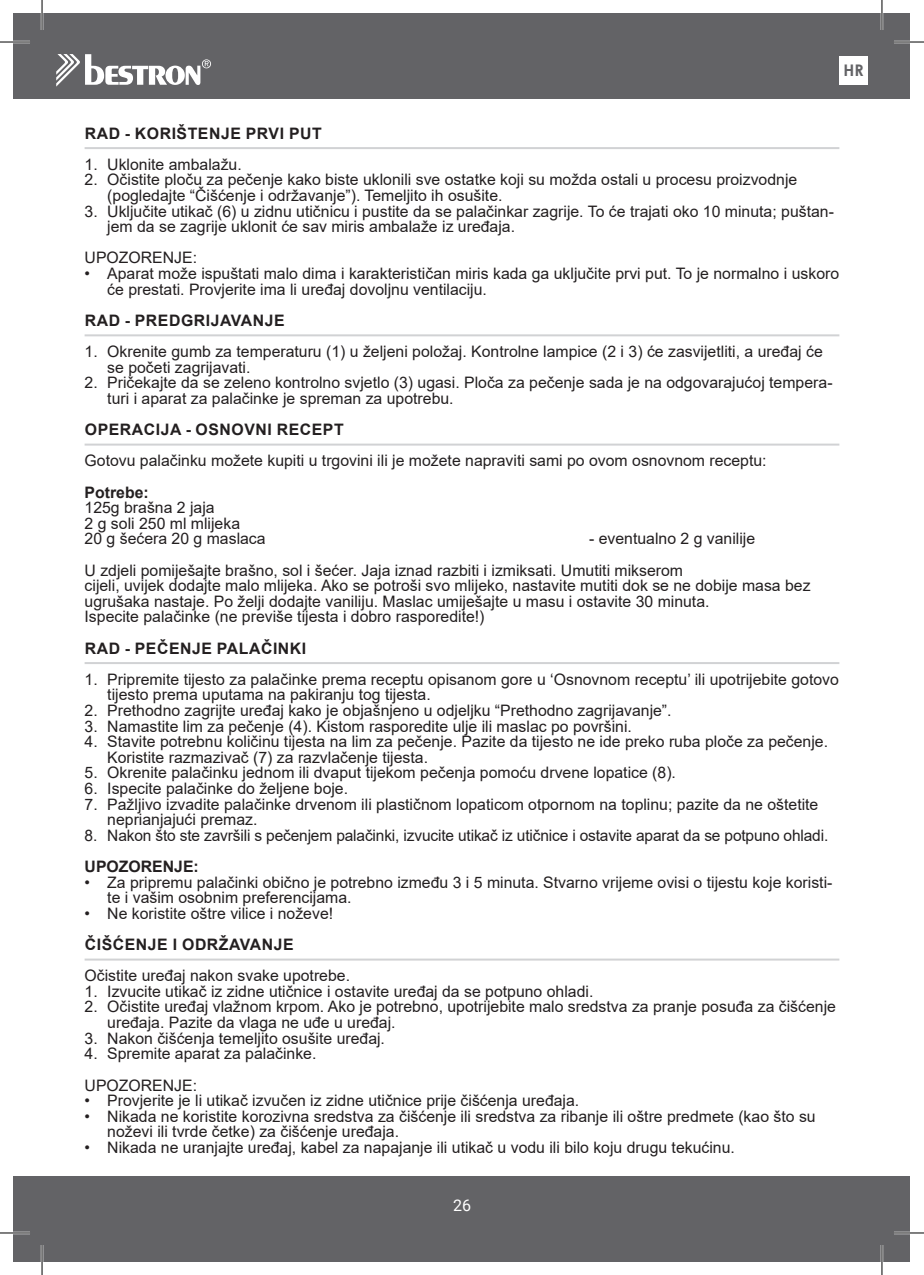
<style>
.page{position:relative;width:924px;height:1275px;background:#fff}
.page>*{position:absolute;margin:0;border:0;box-sizing:border-box;transform-origin:0 0}
.t1{font:700 16px "Century Gothic";color:#636366}
.t2{font:16px "Roboto";color:#fff}
.t3{font:15.8px/15.6px "Arial";color:#231f20}
.t4{font:700 15.8px "Arial";letter-spacing:.035em;color:#231f20}
.t5{font:700 15.8px "Arial";color:#231f20}
</style>
<div class="page">
<div style="left:14px;top:14px;width:895px;height:85px;background:#636366"></div>
<div style="left:14px;top:1176px;width:895px;height:85px;background:#636366"></div>
<svg style="left:56px;top:54px;width:155px;height:33px"></svg>
<div style="left:839px;top:56px;width:28px;height:29px;background:#fff"></div>
<hr style="left:85px;top:147px;width:754px;height:2px;background:#d1d2d4">
<hr style="left:85px;top:334px;width:754px;height:2px;background:#d1d2d4">
<hr style="left:85px;top:443px;width:754px;height:2px;background:#d1d2d4">
<hr style="left:85px;top:662px;width:754px;height:2px;background:#d1d2d4">
<hr style="left:85px;top:958px;width:754px;height:2px;background:#d1d2d4">
<hr style="left:0;top:41px;width:30px;height:2px;background:#fff">
<hr style="left:893px;top:41px;width:30px;height:2px;background:#fff">
<hr style="left:0;top:1231px;width:30px;height:3px;background:#fff">
<hr style="left:893px;top:1231px;width:30px;height:3px;background:#fff">
<hr style="left:41px;top:0;width:2px;height:30px;background:#fff">
<hr style="left:41px;top:1245px;width:2px;height:30px;background:#fff">
<hr style="left:880px;top:0;width:2px;height:30px;background:#fff">
<hr style="left:880px;top:1245px;width:2px;height:30px;background:#fff">
<hr style="left:0;top:42px;width:30px;height:1px;background:#000">
<hr style="left:893px;top:42px;width:30px;height:1px;background:#000">
<hr style="left:0;top:1232px;width:30px;height:1px;background:#000">
<hr style="left:893px;top:1232px;width:30px;height:1px;background:#000">
<hr style="left:42px;top:0;width:1px;height:30px;background:#000">
<hr style="left:42px;top:1245px;width:1px;height:30px;background:#000">
<hr style="left:881px;top:0;width:1px;height:30px;background:#000">
<hr style="left:881px;top:1245px;width:1px;height:30px;background:#000">
<p class="t1" style="left:843px;top:58px;width:22px">HR</p>
<p class="t4" style="left:85px;top:122px;width:238px">RAD - KORIŠTENJE PRVI PUT</p>
<p class="t3" style="left:85px;top:156px;width:159px">1. Uklonite ambalažu.</p>
<p class="t3" style="left:107px;top:172px;width:691px;text-indent:-23px">2. Očistite ploču za pečenje kako biste uklonili sve ostatke koji su možda ostali u procesu proizvodnje (pogledajte “Čišćenje i održavanje”). Temeljito ih osušite.</p>
<p class="t3" style="left:107px;top:203px;width:727px;text-indent:-23px">3. Uključite utikač (6) u zidnu utičnicu i pustite da se palačinkar zagrije. To će trajati oko 10 minuta; puštan&shy;jem da se zagrije uklonit će sav miris ambalaže iz uređaja.</p>
<p class="t3" style="left:85px;top:250px;width:114px">UPOZORENJE:</p>
<p class="t3" style="left:107px;top:265px;width:733px;text-indent:-23px">• Aparat može ispuštati malo dima i karakterističan miris kada ga uključite prvi put. To je normalno i uskoro će prestati. Provjerite ima li uređaj dovoljnu ventilaciju.</p>
<p class="t4" style="left:85px;top:309px;width:201px">RAD - PREDGRIJAVANJE</p>
<p class="t3" style="left:107px;top:343px;width:716px;text-indent:-23px">1. Okrenite gumb za temperaturu (1) u željeni položaj. Kontrolne lampice (2 i 3) će zasvijetliti, a uređaj će se početi zagrijavati.</p>
<p class="t3" style="left:107px;top:375px;width:726px;text-indent:-23px">2. Pričekajte da se zeleno kontrolno svjetlo (3) ugasi. Ploča za pečenje sada je na odgovarajućoj tempera&shy;turi i aparat za palačinke je spreman za upotrebu.</p>
<p class="t4" style="left:85px;top:418px;width:260px">OPERACIJA - OSNOVNI RECEPT</p>
<p class="t3" style="left:85px;top:453px;width:683px">Gotovu palačinku možete kupiti u trgovini ili je možete napraviti sami po ovom osnovnom receptu:</p>
<p class="t5" style="left:85px;top:481px;width:66px">Potrebe:</p>
<p class="t3" style="left:85px;top:500px;width:182px">125g brašna 2 jaja<br>2 g soli 250 ml mlijeka<br>20 g šećera 20 g maslaca</p>
<p class="t3" style="left:85px;top:523px;width:671px;line-height:31.2px;text-indent:504px">- eventualno 2 g vanilije<br>U zdjeli pomiješajte brašno, sol i šećer. Jaja iznad razbiti i izmiksati. Umutiti mikserom</p>
<p class="t3" style="left:85px;top:577px;width:727px">cijeli, uvijek dodajte malo mlijeka. Ako se potroši svo mlijeko, nastavite mutiti dok se ne dobije masa bez ugrušaka nastaje. Po želji dodajte vaniliju. Maslac umiješajte u masu i ostavite 30 minuta.<br>Ispecite palačinke (ne previše tijesta i dobro rasporedite!)</p>
<p class="t4" style="left:85px;top:637px;width:223px">RAD - PEČENJE PALAČINKI</p>
<p class="t3" style="left:107px;top:671px;width:732px;text-indent:-23px">1. Pripremite tijesto za palačinke prema receptu opisanom gore u ‘Osnovnom receptu’ ili upotrijebite gotovo tijesto prema uputama na pakiranju tog tijesta.</p>
<p class="t3" style="left:85px;top:702px;width:588px">2. Prethodno zagrijte uređaj kako je objašnjeno u odjeljku “Prethodno zagrijavanje”.</p>
<p class="t3" style="left:85px;top:718px;width:548px">3. Namastite lim za pečenje (4). Kistom rasporedite ulje ili maslac po površini.</p>
<p class="t3" style="left:107px;top:733px;width:722px;text-indent:-23px">4. Stavite potrebnu količinu tijesta na lim za pečenje. Pazite da tijesto ne ide preko ruba ploče za pečenje.<br>Koristite razmazivač (7) za razvlačenje tijesta.</p>
<p class="t3" style="left:85px;top:765px;width:592px">5. Okrenite palačinku jednom ili dvaput tijekom pečenja pomoću drvene lopatice (8).</p>
<p class="t3" style="left:85px;top:780px;width:265px">6. Ispecite palačinke do željene boje.</p>
<p class="t3" style="left:107px;top:796px;width:712px;text-indent:-23px">7. Pažljivo izvadite palačinke drvenom ili plastičnom lopaticom otpornom na toplinu; pazite da ne oštetite neprianjajući premaz.</p>
<p class="t3" style="left:85px;top:827px;width:745px">8. Nakon što ste završili s pečenjem palačinki, izvucite utikač iz utičnice i ostavite aparat da se potpuno ohladi.</p>
<p class="t5" style="left:85px;top:855px;width:116px">UPOZORENJE:</p>
<p class="t3" style="left:107px;top:874px;width:726px;text-indent:-23px">• Za pripremu palačinki obično je potrebno između 3 i 5 minuta. Stvarno vrijeme ovisi o tijestu koje koristi&shy;te i vašim osobnim preferencijama.</p>
<p class="t3" style="left:85px;top:905px;width:250px">• Ne koristite oštre vilice i noževe!</p>
<p class="t4" style="left:85px;top:933px;width:210px">ČIŠĆENJE I ODRŽAVANJE</p>
<p class="t3" style="left:85px;top:967px;width:267px">Očistite uređaj nakon svake upotrebe.</p>
<p class="t3" style="left:85px;top:983px;width:510px">1. Izvucite utikač iz zidne utičnice i ostavite uređaj da se potpuno ohladi.</p>
<p class="t3" style="left:107px;top:999px;width:729px;text-indent:-23px">2. Očistite uređaj vlažnom krpom. Ako je potrebno, upotrijebite malo sredstva za pranje posuđa za čišćenje uređaja. Pazite da vlaga ne uđe u uređaj.</p>
<p class="t3" style="left:85px;top:1030px;width:302px">3. Nakon čišćenja temeljito osušite uređaj.</p>
<p class="t3" style="left:85px;top:1038px;width:233px;line-height:31.2px">4. Spremite aparat za palačinke.<br>UPOZORENJE:</p>
<p class="t3" style="left:85px;top:1092px;width:496px">• Provjerite je li utikač izvučen iz zidne utičnice prije čišćenja uređaja.</p>
<p class="t3" style="left:107px;top:1108px;width:709px;text-indent:-23px">• Nikada ne koristite korozivna sredstva za čišćenje ili sredstva za ribanje ili oštre predmete (kao što su noževi ili tvrde četke) za čišćenje uređaja.</p>
<p class="t3" style="left:85px;top:1139px;width:651px">• Nikada ne uranjajte uređaj, kabel za napajanje ili utikač u vodu ili bilo koju drugu tekućinu.</p>
<p class="t2" style="left:453px;top:1193px;width:19px">26</p>
</div>
